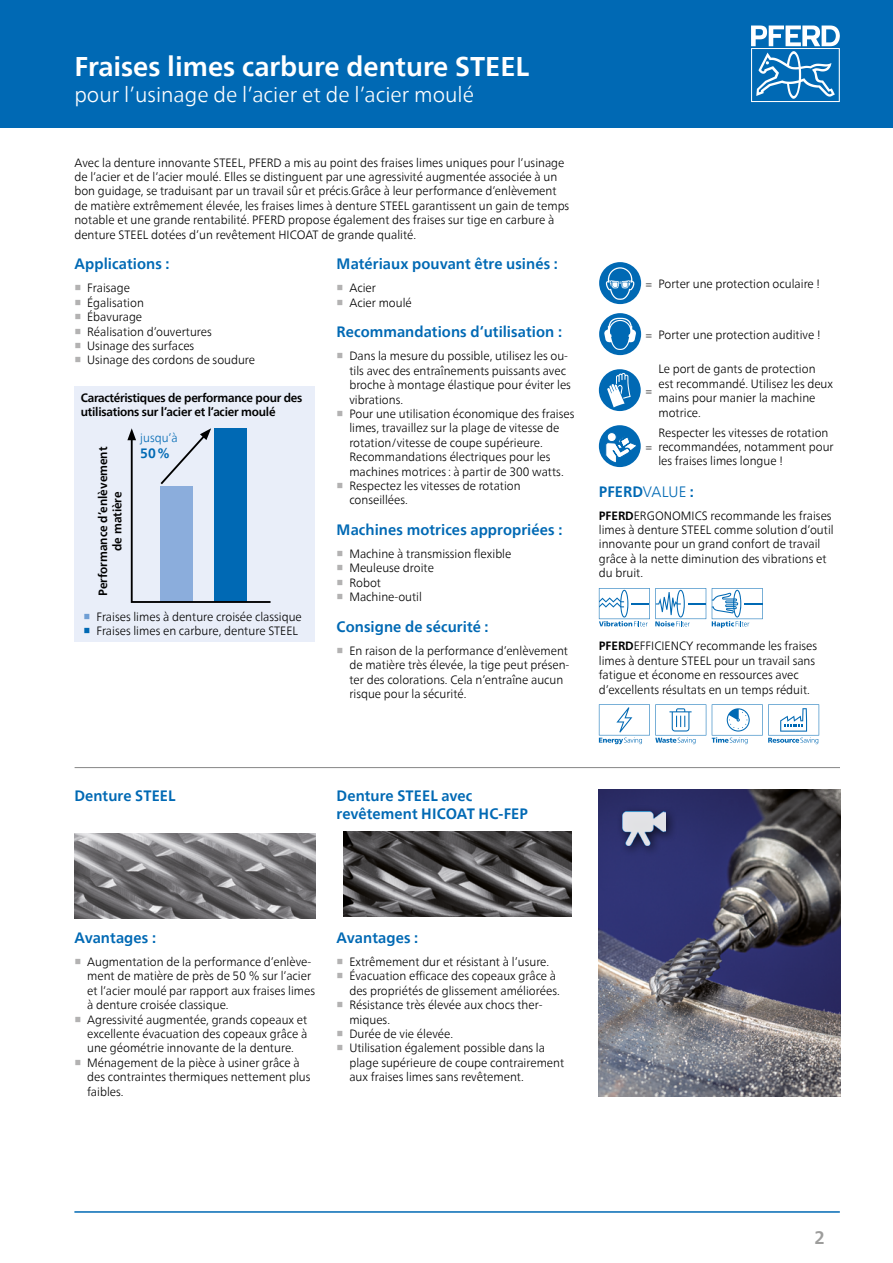
<style>
.page{position:relative;width:893px;height:1263px;background:#fff}
.page>*{position:absolute;margin:0;border:0;box-sizing:border-box;transform-origin:0 0}
.t1{font:700 27px "Neue Frutiger World";color:#fff}
.t2{font:300 21px "Neue Frutiger World";color:#fff}
.t3{font:700 18px "Neue Frutiger World";color:#9d9d9c}
.t4{font:700 15px/18px "Neue Frutiger World";letter-spacing:.005em;color:#0069b4}
.t5{font:700 13.5px "Neue Frutiger World";color:#0069b4}
.t6{font:300 12px/14.4px "Neue Frutiger World";color:#000}
.t7{font:700 12px/14.4px "Neue Frutiger World";letter-spacing:-.02em;color:#000}
.t8{font:700 12px/14.4px "Neue Frutiger World";color:#000;text-align:center}
.t9{font:300 12px "Neue Frutiger World";color:#0069b4}
.t10{font:12px "Minion Pro";color:#000}
.s1{font-family:"Arial Unicode MS";font-weight:700;color:#b3b2b2}
.s2{font-family:"Arial Unicode MS";font-weight:700;color:#6f9ed4}
.s3{font-family:"Arial Unicode MS";font-weight:700;color:#0069b4}
.s4{font-family:"Minion Pro";font-weight:400}
.s5{font-weight:300}
.s6{font-weight:700}
</style>
<div class="page">
<div style="left:0;top:0;width:893px;height:128px;background:#0069b4"></div>
<svg style="left:751px;top:26px;width:89px;height:76px"></svg>
<hr style="left:74px;top:1211px;width:766px;height:2px;background:#0069b4">
<div style="left:599px;top:262px;width:42px;height:42px;background:#0069b4;border-radius:50%"></div>
<svg style="left:606px;top:267px;width:28px;height:33px"></svg>
<div style="left:599px;top:313px;width:42px;height:42px;background:#0069b4;border-radius:50%"></div>
<svg style="left:604px;top:318px;width:32px;height:32px"></svg>
<div style="left:599px;top:369px;width:42px;height:42px;background:#0069b4;border-radius:50%"></div>
<svg style="left:607px;top:373px;width:24px;height:34px"></svg>
<div style="left:599px;top:425px;width:42px;height:42px;background:#0069b4;border-radius:50%"></div>
<svg style="left:605px;top:432px;width:33px;height:31px"></svg>
<svg style="left:599px;top:588px;width:107px;height:38px"></svg>
<svg style="left:712px;top:588px;width:51px;height:39px"></svg>
<svg style="left:599px;top:704px;width:107px;height:40px"></svg>
<svg style="left:712px;top:704px;width:107px;height:40px"></svg>
<div style="left:74px;top:386px;width:241px;height:256px;background:#e9eef9"></div>
<svg style="left:127px;top:428px;width:144px;height:175px"></svg>
<hr style="left:75px;top:767px;width:765px;height:1px;background:#878787">
<img style="left:74px;top:834px;width:241px;height:85px">
<img style="left:343px;top:831px;width:228px;height:86px">
<img style="left:599px;top:789px;width:241px;height:307px">
<div style="left:616px;top:805px;width:62px;height:52px;background:#000;opacity:.75"></div>
<img style="left:623px;top:812px;width:42px;height:33px">
<h1 class="t1" style="left:74px;top:43px;width:457px">Fraises limes carbure denture STEEL</h1>
<h2 class="t2" style="left:74px;top:78px;width:401px">pour l’usinage de l’acier et de l’acier moulé</h2>
<p class="t6" style="left:74px;top:155px;width:496px">Avec la denture innovante STEEL, PFERD a mis au point des fraises limes uniques pour l’usinage de l’acier et de l’acier moulé. Elles se distinguent par une agressivité augmentée associée à un bon guidage, se traduisant par un travail sûr et précis.Grâce à leur performance d’enlèvement de matière extrêmement élevée, les fraises limes à denture STEEL garantissent un gain de temps notable et une grande rentabilité. PFERD propose également des fraises sur tige en carbure à denture STEEL dotées d’un revêtement HICOAT de grande qualité.</p>
<p class="t4" style="left:74px;top:255px;width:97px">Applications :</p>
<p class="t6" style="left:74px;top:281px;width:57px"><span class="s1">■</span> Fraisage</p>
<p class="t6" style="left:74px;top:295px;width:71px"><span class="s1">■</span> Égalisation</p>
<p class="t6" style="left:74px;top:310px;width:69px"><span class="s1">■</span> Ébavurage</p>
<p class="t6" style="left:74px;top:324px;width:139px"><span class="s1">■</span> Réalisation d’ouvertures</p>
<p class="t6" style="left:74px;top:339px;width:121px"><span class="s1">■</span> Usinage des surfaces</p>
<p class="t6" style="left:74px;top:353px;width:182px"><span class="s1">■</span> Usinage des cordons de soudure</p>
<p class="t4" style="left:337px;top:255px;width:223px">Matériaux pouvant être usinés :</p>
<p class="t6" style="left:337px;top:281px;width:41px"><span class="s1">■</span> Acier</p>
<p class="t6" style="left:337px;top:295px;width:77px"><span class="s1">■</span> Acier moulé</p>
<p class="t4" style="left:337px;top:323px;width:227px">Recommandations d‘utilisation :</p>
<p class="t6" style="left:349px;top:349px;width:223px;text-indent:-13px"><span class="s1">■</span> Dans la mesure du possible, utilisez les ou&shy;tils avec des entraînements puissants avec broche à montage élastique pour éviter les vibrations.</p>
<p class="t6" style="left:349px;top:407px;width:227px;text-indent:-13px"><span class="s1">■</span> Pour une utilisation économique des fraises limes, travaillez sur la plage de vitesse de rotation/vitesse de coupe supérieure.<br>Recommandations électriques pour les machines motrices : à partir de 300 watts.</p>
<p class="t6" style="left:349px;top:479px;width:173px;text-indent:-13px"><span class="s1">■</span> Respectez les vitesses de rotation conseillées.</p>
<p class="t4" style="left:337px;top:521px;width:227px">Machines motrices appropriées :</p>
<p class="t6" style="left:337px;top:547px;width:176px"><span class="s1">■</span> Machine à transmission flexible</p>
<p class="t6" style="left:337px;top:561px;width:99px"><span class="s1">■</span> Meuleuse droite</p>
<p class="t6" style="left:337px;top:575px;width:46px"><span class="s1">■</span> Robot</p>
<p class="t6" style="left:337px;top:590px;width:87px"><span class="s1">■</span> Machine-outil</p>
<p class="t4" style="left:337px;top:617px;width:153px">Consigne de sécurité :</p>
<p class="t6" style="left:349px;top:644px;width:221px;text-indent:-13px"><span class="s1">■</span> En raison de la performance d’enlèvement de matière très élevée, la tige peut présen&shy;ter des colorations. Cela n’entraîne aucun risque pour la sécurité.</p>
<p class="t7" style="left:81px;top:390px;width:223px">Caractéristiques de performance pour des utilisations sur l’acier et l’acier moulé</p>
<p class="t8" style="left:96px;top:596px;width:151px;rotate:-90deg">Performance d’enlèvement de matière</p>
<p class="t9" style="left:140px;top:428px;width:39px">jusqu’à</p>
<p class="t5" style="left:140px;top:441px;width:31px">50%</p>
<p class="t6" style="left:84px;top:609px;width:220px"><span class="s2">■</span> Fraises limes à denture croisée classique</p>
<p class="t6" style="left:84px;top:624px;width:216px"><span class="s3">■</span> Fraises limes en carbure, denture STEEL</p>
<p class="t6" style="left:646px;top:277px;width:176px"><span class="s4">=</span> Porter une protection oculaire !</p>
<p class="t6" style="left:646px;top:328px;width:176px"><span class="s4">=</span> Porter une protection auditive !</p>
<p class="t6" style="left:658px;top:362px;width:176px">Le port de gants de protection est recommandé. Utilisez les deux mains pour manier la machine motrice.</p>
<p class="t10" style="left:646px;top:383px;width:8px">=</p>
<p class="t6" style="left:658px;top:425px;width:177px">Respecter les vitesses de rotation recommandées, notamment pour les fraises limes longue !</p>
<p class="t4" style="left:599px;top:482px;width:97px">PFERD<span class="s5">VALUE</span> :</p>
<p class="t6" style="left:599px;top:508px;width:236px"><span class="s6">PFERD</span>ERGONOMICS recommande les fraises limes à denture STEEL comme solution d’outil innovante pour un grand confort de travail grâce à la nette diminution des vibrations et du bruit.</p>
<p class="t10" style="left:646px;top:439px;width:8px">=</p>
<p class="t6" style="left:599px;top:639px;width:220px"><span class="s6">PFERD</span>EFFICIENCY recommande les fraises limes à denture STEEL pour un travail sans fatigue et économe en ressources avec d’excellents résultats en un temps réduit.</p>
<p class="t4" style="left:74px;top:786px;width:103px">Denture STEEL</p>
<p class="t4" style="left:337px;top:786px;width:193px">Denture STEEL avec revêtement HICOAT HC-FEP</p>
<p class="t4" style="left:74px;top:929px;width:83px">Avantages :</p>
<p class="t6" style="left:87px;top:955px;width:229px;text-indent:-13px"><span class="s1">■</span> Augmentation de la performance d’enlève&shy;ment de matière de près de 50 % sur l’acier et l’acier moulé par rapport aux fraises limes à denture croisée classique.</p>
<p class="t6" style="left:87px;top:1012px;width:222px;text-align:justify;text-indent:-13px"><span class="s1">■</span> Agressivité augmentée, grands copeaux et excellente évacuation des copeaux grâce à une géométrie innovante de la denture.</p>
<p class="t6" style="left:87px;top:1055px;width:225px;text-indent:-13px"><span class="s1">■</span> Ménagement de la pièce à usiner grâce à des contraintes thermiques nettement plus faibles.</p>
<p class="t4" style="left:337px;top:929px;width:83px">Avantages :</p>
<p class="t6" style="left:337px;top:955px;width:214px"><span class="s1">■</span> Extrêmement dur et résistant à l’usure.</p>
<p class="t6" style="left:349px;top:969px;width:212px;text-indent:-13px"><span class="s1">■</span> Évacuation efficace des copeaux grâce à des propriétés de glissement améliorées.</p>
<p class="t6" style="left:349px;top:998px;width:195px;text-indent:-13px"><span class="s1">■</span> Résistance très élevée aux chocs ther&shy;miques.</p>
<p class="t6" style="left:337px;top:1027px;width:118px"><span class="s1">■</span> Durée de vie élevée.</p>
<p class="t6" style="left:349px;top:1041px;width:216px;text-indent:-13px"><span class="s1">■</span> Utilisation également possible dans la plage supérieure de coupe contrairement aux fraises limes sans revêtement.</p>
<h3 class="t3" style="left:814px;top:1221px;width:12px">2</h3>
</div>
